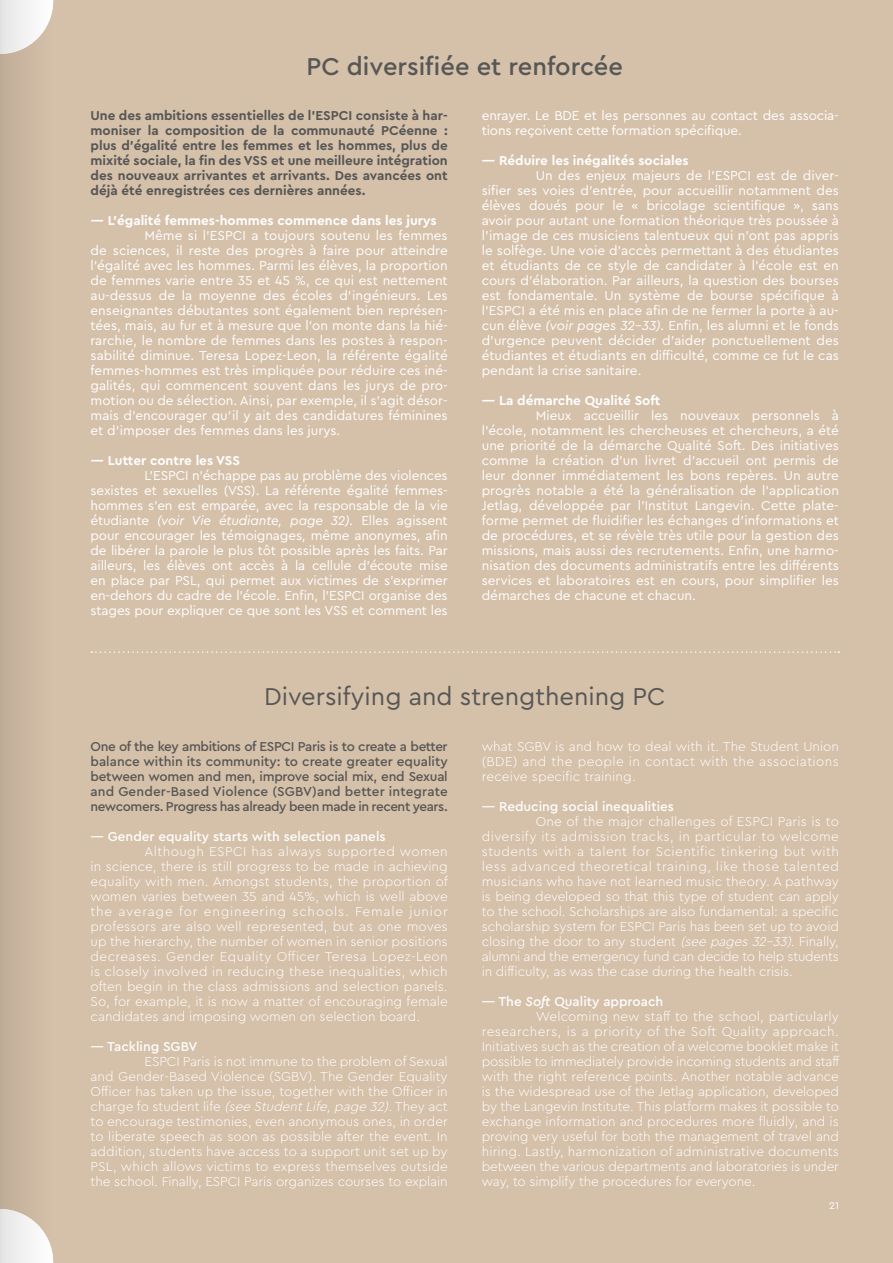
<style>
.page{position:relative;width:893px;height:1263px;background:#d5c0a9}
.page>*{position:absolute;margin:0;border:0;box-sizing:border-box;transform-origin:0 0}
.t1{font:25.5px "Cera Pro";color:#575756}
.t2{font:500 25.5px "Cera Pro";color:#575756}
.t3{font:13.5px/15px "Cera Pro";letter-spacing:-.01em;color:#fff;text-align:justify}
.t4{font:300 13.5px/15px "Cera Pro";letter-spacing:-.01em;color:#fff;text-align:justify}
.t5{font:700 13.5px/15px "Cera Pro";color:#575756;text-align:justify}
.t6{font:500 13.5px/15px "Cera Pro";letter-spacing:-.03em;color:#575756;text-align:justify}
.t7{font:700 13.5px "Cera Pro";color:#fff}
.t8{font:500 13.5px "Cera Pro";color:#fff}
.t9{font:300 13.5px "Cera Pro";letter-spacing:.01em;color:#fff}
.t10{font:300 13.5px "Cera Pro";letter-spacing:.03em;color:#fff}
.t11{font:10.5px "Cera Pro";color:#fff}
.s1{font-style:italic}
</style>
<div class="page">
<svg style="left:91px;top:651px;width:748px;height:2px"></svg>
<svg style="left:0;top:0;width:54px;height:1263px"></svg>
<svg style="left:0;top:0;width:53px;height:54px"></svg>
<svg style="left:0;top:1209px;width:53px;height:54px"></svg>
<h1 class="t2" style="left:307px;top:49px;width:318px">PC diversifiée et renforcée</h1>
<p class="t5" style="left:91px;top:108px;width:359px">Une des ambitions essentielles de l’ESPCI consiste à har&shy;moniser la composition de la communauté PCéenne : plus d’égalité entre les femmes et les hommes, plus de mixité sociale, la fin des VSS et une meilleure intégration des nouveaux arrivantes et arrivants. Des avancées ont déjà été enregistrées ces dernières années.</p>
<p class="t7" style="left:91px;top:212px;width:347px">— L’égalité femmes-hommes commence dans les jurys</p>
<p class="t3" style="left:91px;top:228px;width:359px;text-indent:54px">Même si l’ESPCI a toujours soutenu les femmes de sciences, il reste des progrès à faire pour atteindre l’égalité avec les hommes. Parmi les élèves, la proportion de femmes varie entre 35 et 45 %, ce qui est nettement au-dessus de la moyenne des écoles d’ingénieurs. Les enseignantes débutantes sont également bien représen&shy;tées, mais, au fur et à mesure que l’on monte dans la hié&shy;rarchie, le nombre de femmes dans les postes à respon&shy;sabilité diminue. Teresa Lopez-Leon, la référente égalité femmes-hommes est très impliquée pour réduire ces iné&shy;galités, qui commencent souvent dans les jurys de pro&shy;motion ou de sélection. Ainsi, par exemple, il s’agit désor&shy;mais d’encourager qu’il y ait des candidatures féminines et d’imposer des femmes dans les jurys.</p>
<p class="t7" style="left:91px;top:452px;width:151px">— Lutter contre les VSS</p>
<p class="t3" style="left:91px;top:468px;width:359px;text-indent:54px">L’ESPCI n’échappe pas au problème des violences sexistes et sexuelles (VSS). La référente égalité femmes&shy;hommes s’en est emparée, avec la responsable de la vie étudiante <span class="s1">(voir Vie étudiante, page 32).</span> Elles agissent pour encourager les témoignages, même anonymes, afin de libérer la parole le plus tôt possible après les faits. Par ailleurs, les élèves ont accès à la cellule d’écoute mise en place par PSL, qui permet aux victimes de s’exprimer en-dehors du cadre de l’école. Enfin, l’ESPCI organise des stages pour expliquer ce que sont les VSS et comment les</p>
<p class="t3" style="left:482px;top:108px;width:359px">enrayer. Le BDE et les personnes au contact des associa&shy;tions reçoivent cette formation spécifique.</p>
<p class="t7" style="left:482px;top:152px;width:208px">— Réduire les inégalités sociales</p>
<p class="t3" style="left:482px;top:168px;width:359px;text-indent:54px">Un des enjeux majeurs de l’ESPCI est de diver&shy;sifier ses voies d’entrée, pour accueillir notamment des élèves doués pour le « bricolage scientifique », sans avoir pour autant une formation théorique très poussée à l’image de ces musiciens talentueux qui n’ont pas appris le solfège. Une voie d’accès permettant à des étudiantes et étudiants de ce style de candidater à l’école est en cours d’élaboration. Par ailleurs, la question des bourses est fondamentale. Un système de bourse spécifique à l’ESPCI a été mis en place afin de ne fermer la porte à au&shy;cun élève <span class="s1">(voir pages 32–33).</span> Enfin, les alumni et le fonds d’urgence peuvent décider d’aider ponctuellement des étudiantes et étudiants en difficulté, comme ce fut le cas pendant la crise sanitaire.</p>
<p class="t7" style="left:482px;top:392px;width:180px">— La démarche Qualité Soft</p>
<p class="t3" style="left:482px;top:408px;width:359px;text-indent:54px">Mieux accueillir les nouveaux personnels à l’école, notamment les chercheuses et chercheurs, a été une priorité de la démarche Qualité Soft. Des initiatives comme la création d’un livret d’accueil ont permis de leur donner immédiatement les bons repères. Un autre progrès notable a été la généralisation de l’application Jetlag, développée par l’Institut Langevin. Cette plate&shy;forme permet de fluidifier les échanges d’informations et de procédures, et se révèle très utile pour la gestion des missions, mais aussi des recrutements. Enfin, une harmo&shy;nisation des documents administratifs entre les différents services et laboratoires est en cours, pour simplifier les démarches de chacune et chacun.</p>
<h1 class="t1" style="left:264px;top:680px;width:403px">Diversifying and strengthening PC</h1>
<p class="t6" style="left:91px;top:738px;width:359px">One of the key ambitions of ESPCI Paris is to create a better balance within its community: to create greater equality between women and men, improve social mix, end Sexual and Gender-Based Violence (SGBV)and better integrate newcomers. Progress has already been made in recent years.</p>
<p class="t8" style="left:91px;top:827px;width:297px">— Gender equality starts with selection panels</p>
<p class="t4" style="left:91px;top:843px;width:359px;text-indent:54px">Although ESPCI has always supported women in science, there is still progress to be made in achieving equality with men. Amongst students, the proportion of women varies between 35 and 45%, which is well above the average for engineering schools. Female junior professors are also well represented, but as one moves up the hierarchy, the number of women in senior positions decreases. Gender Equality Officer Teresa Lopez-Leon is closely involved in reducing these inequalities, which often begin in the class admissions and selection panels.<br>So, for example, it is now a matter of encouraging female candidates and imposing women on selection board.</p>
<p class="t8" style="left:91px;top:1037px;width:108px">— Tackling SGBV</p>
<p class="t4" style="left:91px;top:1053px;width:359px;text-indent:54px">ESPCI Paris is not immune to the problem of Sexual and Gender-Based Violence (SGBV). The Gender Equality Officer has taken up the issue, together with the Officer in charge fo student life <span class="s1">(see StudentLife,page 32).</span>They act to encourage testimonies, even anonymous ones, in order to liberate speech as soon as possible after the event. In addition, students have access to a support unit set up by PSL, which allows victims to express themselves outside the school. Finally, ESPCI Paris organizes courses to explain</p>
<p class="t4" style="left:482px;top:738px;width:359px">what SGBV is and how to deal with it. The Student Union (BDE) and the people in contact with the associations receive specific training.</p>
<p class="t8" style="left:482px;top:797px;width:194px">— Reducing social inequalities</p>
<p class="t4" style="left:482px;top:813px;width:359px;text-indent:54px">One of the major challenges of ESPCI Paris is to diversify its admission tracks, in particular to welcome students with a talent for Scientific tinkering but with less advanced theoretical training, like those talented musicians who have not learned music theory. A pathway is being developed so that this type of student can apply to the school. Scholarships are also fundamental: a specific scholarship system for ESPCI Paris has been set up to avoid closing the door to any student <span class="s1">(see pages32-33).</span>Finally, alumni and the emergency fund can decide to help students in difficulty, as was the case during the health crisis.</p>
<p class="t8" style="left:482px;top:992px;width:183px">— The <span class="s1">Soft</span> Quality approach</p>
<p class="t9" style="left:536px;top:1007px;width:305px">Welcoming new staff to the school, particularly</p>
<p class="t10" style="left:482px;top:1022px;width:359px">researchers, is a priority of the Soft Quality approach.</p>
<p class="t4" style="left:482px;top:1038px;width:359px">Initiatives such as the creation of a welcome booklet make it</p>
<p class="t4" style="left:482px;top:1053px;width:359px">possible to immediately provide incoming students and staff</p>
<p class="t4" style="left:482px;top:1068px;width:359px">with the right reference points. Another notable advance</p>
<p class="t4" style="left:482px;top:1083px;width:359px">is the widespread use of the Jetlag application, developed</p>
<p class="t4" style="left:482px;top:1098px;width:359px">by the Langevin Institute. This platform makes it possible to</p>
<p class="t4" style="left:482px;top:1113px;width:359px">exchange information and procedures more fluidly, and is</p>
<p class="t4" style="left:482px;top:1128px;width:359px">proving very useful for both the management of travel and</p>
<p class="t9" style="left:482px;top:1142px;width:359px">hiring. Lastly, harmonization of administrative documents</p>
<p class="t4" style="left:482px;top:1158px;width:359px">between the various departments and laboratories is under</p>
<p class="t4" style="left:482px;top:1173px;width:275px">way, to simplify the procedures for everyone.</p>
<p class="t11" style="left:829px;top:1198px;width:11px">21</p>
</div>
